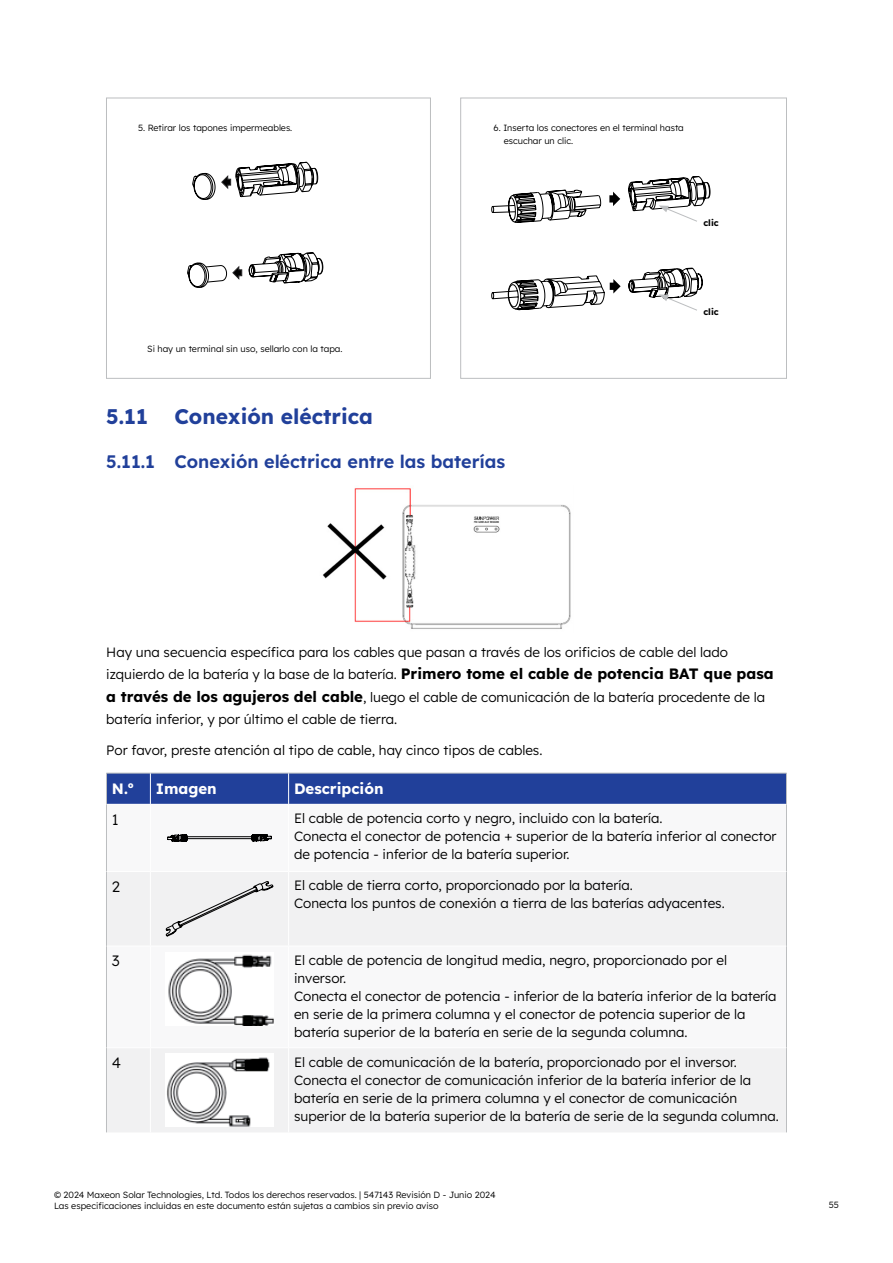
<style>
.page{position:relative;width:893px;height:1263px;background:#fff}
.page>*{position:absolute;margin:0;border:0;box-sizing:border-box;transform-origin:0 0}
.t1{font:700 21px "Lexend Deca";color:#21409a}
.t2{font:600 18px "Lexend Deca";color:#21409a}
.t3{font:700 15px "Lexend Deca";color:#fff}
.t4{font:300 15px "Lexend Deca";color:#000}
.t5{font:300 13.5px/18px "Lexend Deca";color:#000}
.t6{font:300 9px/10.8px "Lexend Deca";color:#000}
.t7{font:700 9px "Lexend Deca";color:#000}
.s1{font-weight:700;font-size:15px}
</style>
<div class="page">
<div style="left:106px;top:98px;width:325px;height:280px;border:1px solid #bcbec0"></div>
<svg style="left:192px;top:162px;width:126px;height:38px"></svg>
<svg style="left:187px;top:252px;width:136px;height:36px"></svg>
<div style="left:460px;top:98px;width:327px;height:280px;border:1px solid #bcbec0"></div>
<svg style="left:491px;top:190px;width:110px;height:33px"></svg>
<svg style="left:609px;top:192px;width:11px;height:14px"></svg>
<svg style="left:491px;top:268px;width:212px;height:43px"></svg>
<svg style="left:628px;top:176px;width:82px;height:46px"></svg>
<img style="left:323px;top:488px;width:248px;height:141px">
<div style="left:107px;top:774px;width:679px;height:30px;background:#21409a"></div>
<div style="left:107px;top:872px;width:679px;height:260px;background:#f1f1f2"></div>
<hr style="left:106px;top:773px;width:44px;height:1px;background:#bcbec0">
<hr style="left:106px;top:773px;width:1px;height:31px;background:#bcbec0">
<hr style="left:150px;top:773px;width:139px;height:1px;background:#bcbec0">
<hr style="left:289px;top:773px;width:498px;height:1px;background:#bcbec0">
<hr style="left:786px;top:773px;width:1px;height:31px;background:#bcbec0">
<hr style="left:106px;top:804px;width:1px;height:67px;background:#bcbec0">
<hr style="left:786px;top:804px;width:1px;height:67px;background:#bcbec0">
<hr style="left:106px;top:871px;width:1px;height:75px;background:#bcbec0">
<hr style="left:786px;top:871px;width:1px;height:75px;background:#bcbec0">
<hr style="left:106px;top:946px;width:1px;height:102px;background:#bcbec0">
<hr style="left:786px;top:946px;width:1px;height:102px;background:#bcbec0">
<hr style="left:106px;top:1048px;width:1px;height:84px;background:#bcbec0">
<hr style="left:786px;top:1048px;width:1px;height:84px;background:#bcbec0">
<hr style="left:150px;top:773px;width:1px;height:31px;background:#fff">
<hr style="left:288px;top:773px;width:1px;height:31px;background:#fff">
<hr style="left:150px;top:872px;width:1px;height:74px;background:#fff">
<hr style="left:288px;top:872px;width:1px;height:74px;background:#fff">
<hr style="left:107px;top:946px;width:43px;height:1px;background:#fff">
<hr style="left:150px;top:946px;width:139px;height:1px;background:#fff">
<hr style="left:150px;top:946px;width:1px;height:101px;background:#fff">
<hr style="left:289px;top:946px;width:497px;height:1px;background:#fff">
<hr style="left:288px;top:946px;width:1px;height:101px;background:#fff">
<hr style="left:107px;top:1047px;width:43px;height:1px;background:#fff">
<hr style="left:150px;top:1047px;width:139px;height:1px;background:#fff">
<hr style="left:150px;top:1048px;width:1px;height:84px;background:#fff">
<hr style="left:289px;top:1047px;width:497px;height:1px;background:#fff">
<hr style="left:288px;top:1048px;width:1px;height:84px;background:#fff">
<svg style="left:167px;top:834px;width:105px;height:8px"></svg>
<svg style="left:166px;top:881px;width:107px;height:55px"></svg>
<img style="left:166px;top:952px;width:107px;height:73px">
<img style="left:166px;top:1054px;width:107px;height:73px">
<p class="t6" style="left:138px;top:122px;width:156px">5. Retirar los tapones impermeables.</p>
<p class="t6" style="left:504px;top:120px;width:182px;line-height:13.5px;text-indent:-10px">6. Inserta los conectores en el terminal hasta escuchar un clic.</p>
<p class="t7" style="left:703px;top:216px;width:17px">clic</p>
<p class="t6" style="left:147px;top:343px;width:197px">Si hay un terminal sin uso, sellarlo con la tapa.</p>
<h1 class="t1" style="left:106px;top:400px;width:43px">5.11</h1>
<h1 class="t1" style="left:174px;top:400px;width:200px">Conexión eléctrica</h1>
<h2 class="t2" style="left:106px;top:447px;width:400px">5.11.1 Conexión eléctrica entre las baterías</h2>
<p class="t7" style="left:703px;top:304px;width:17px">clic</p>
<p class="t5" style="left:106px;top:640px;width:669px;line-height:22.5px">Hay una secuencia específica para los cables que pasan a través de los orificios de cable del lado izquierdo de la batería y la base de la batería. <span class="s1">Primero tome el cable de potencia BAT que pasa a través de los agujeros del cable</span>, luego el cable de comunicación de la batería procedente de la batería inferior, y por último el cable de tierra.</p>
<p class="t5" style="left:106px;top:741px;width:438px">Por favor, preste atención al tipo de cable, hay cinco tipos de cables.</p>
<p class="t3" style="left:112px;top:776px;width:23px">N.º</p>
<p class="t3" style="left:156px;top:776px;width:62px">Imagen</p>
<p class="t3" style="left:294px;top:776px;width:91px">Descripción</p>
<p class="t4" style="left:112px;top:809px;width:8px">1</p>
<p class="t5" style="left:294px;top:808px;width:484px">El cable de potencia corto y negro, incluido con la batería.<br>Conecta el conector de potencia + superior de la batería inferior al conector de potencia - inferior de la batería superior.</p>
<p class="t4" style="left:112px;top:876px;width:10px">2</p>
<p class="t5" style="left:294px;top:876px;width:432px">El cable de tierra corto, proporcionado por la batería.<br>Conecta los puntos de conexión a tierra de las baterías adyacentes.</p>
<p class="t4" style="left:112px;top:950px;width:9px">3</p>
<p class="t5" style="left:294px;top:950px;width:484px">El cable de potencia de longitud media, negro, proporcionado por el inversor.<br>Conecta el conector de potencia - inferior de la batería inferior de la batería en serie de la primera columna y el conector de potencia superior de la batería superior de la batería en serie de la segunda columna.</p>
<p class="t4" style="left:112px;top:1052px;width:11px">4</p>
<p class="t5" style="left:294px;top:1052px;width:486px">El cable de comunicación de la batería, proporcionado por el inversor.<br>Conecta el conector de comunicación inferior de la batería inferior de la batería en serie de la primera columna y el conector de comunicación superior de la batería superior de la batería de serie de la segunda columna.</p>
<p class="t6" style="left:54px;top:1189px;width:443px">© 2024 Maxeon Solar Technologies, Ltd. Todos los derechos reservados. | 547143 Revisión D - Junio 2024<br>Las especificaciones incluidas en este documento están sujetas a cambios sin previo aviso</p>
<p class="t6" style="left:829px;top:1199px;width:12px">55</p>
</div>
